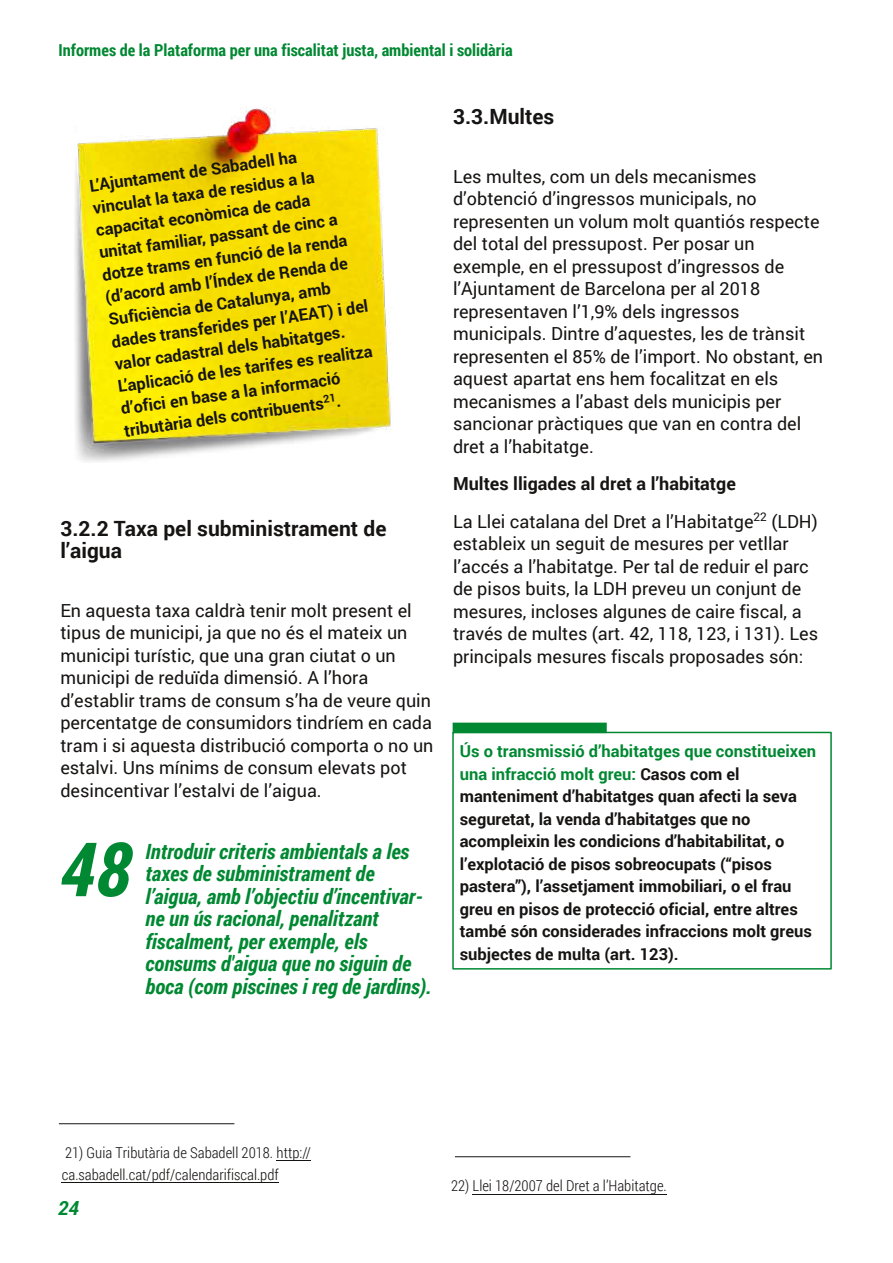
<style>
.page{position:relative;width:893px;height:1263px;background:#fff}
.page>*{position:absolute;margin:0;border:0;box-sizing:border-box;transform-origin:0 0}
.t1{font:italic 700 75px "Roboto Condensed";color:#008832}
.t2{font:italic 700 21px/22.5px "Roboto Condensed";color:#008832}
.t3{font:700 21px/22.5px "Roboto";color:#161413}
.t4{font:italic 700 19.5px "Roboto";color:#008832}
.t5{font:18px/22.5px "Roboto";color:#161413}
.t6{font:700 16.5px/22.5px "Roboto";color:#161413}
.t7{font:700 16.5px "Roboto Condensed";color:#008832}
.t8{font:300 15px/22.5px "Roboto Condensed";color:#161413}
.s1{font-weight:700}
.s2{color:#008832}
</style>
<div class="page">
<img style="left:75px;top:108px;width:316px;height:354px">
<hr style="left:59px;top:1123px;width:175px;height:1px;background:#161413">
<hr style="left:62px;top:1182px;width:217px;height:1px;background:#161413">
<hr style="left:277px;top:1160px;width:34px;height:1px;background:#161413">
<div style="left:452px;top:732px;width:380px;height:237px;border:2px solid #008832"></div>
<div style="left:453px;top:723px;width:154px;height:10px;background:#008832"></div>
<hr style="left:473px;top:1194px;width:194px;height:1px;background:#161413">
<hr style="left:455px;top:1156px;width:175px;height:1px;background:#161413">
<p class="t7" style="left:58px;top:38px;width:456px">Informes de la Plataforma per una fiscalitat justa, ambiental i solidària</p>
<p class="t6" style="left:88px;top:174px;width:260px;rotate:-8deg">L’Ajuntament de Sabadell ha vinculat la taxa de residus a la capacitat econòmica de cada unitat familiar, passant de cinc a dotze trams en funció de la renda (d’acord amb l’Índex de Renda de<br>Suficiència de Catalunya, amb dades transferides per l’AEAT) i del valor cadastral dels habitatges.<br>L’aplicació de les tarifes es realitza d’ofici en base a la informació tributària dels contribuents<sup>21</sup>.</p>
<p class="t3" style="left:60px;top:516px;width:328px">3.2.2 Taxa pel subministrament de l’aigua</p>
<p class="t5" style="left:60px;top:598px;width:375px">En aquesta taxa caldrà tenir molt present el tipus de municipi, ja que no és el mateix un municipi turístic, que una gran ciutat o un municipi de reduïda dimensió. A l’hora d’establir trams de consum s’ha de veure quin percentatge de consumidors tindríem en cada tram i si aquesta distribució comporta o no un estalvi. Uns mínims de consum elevats pot desincentivar l’estalvi de l’aigua.</p>
<h1 class="t1" style="left:60px;top:818px;width:73px">48</h1>
<p class="t2" style="left:145px;top:839px;width:288px">Introduir criteris ambientals a les taxes de subministrament de l’aigua, amb l’objectiu d’incentivar&shy;ne un ús racional, penalitzant fiscalment, per exemple, els consums d'aigua que no siguin de boca (com piscines i reg de jardins).</p>
<p class="t3" style="left:453px;top:105px;width:103px">3.3.Multes</p>
<p class="t5" style="left:453px;top:164px;width:372px">Les multes, com un dels mecanismes d’obtenció d’ingressos municipals, no representen un volum molt quantiós respecte del total del pressupost. Per posar un exemple, en el pressupost d’ingressos de l’Ajuntament de Barcelona per al 2018 representaven l’1,9% dels ingressos municipals. Dintre d’aquestes, les de trànsit representen el 85% de l’import. No obstant, en aquest apartat ens hem focalitzat en els mecanismes a l’abast dels municipis per sancionar pràctiques que van en contra del dret a l’habitatge.</p>
<p class="t5" style="left:453px;top:464px;width:366px;line-height:37.5px"><span class="s1">Multes lligades al dret a l’habitatge<br></span>La Llei catalana del Dret a l’Habitatge<sup>22</sup> (LDH)</p>
<p class="t5" style="left:453px;top:532px;width:367px">estableix un seguit de mesures per vetllar l’accés a l’habitatge. Per tal de reduir el parc de pisos buits, la LDH preveu un conjunt de mesures, incloses algunes de caire fiscal, a través de multes (art. 42, 118, 123, i 131). Les principals mesures fiscals proposades són:</p>
<p class="t6" style="left:460px;top:739px;width:358px"><span class="s2">Ús o transmissió d’habitatges que constitueixen una infracció molt greu:</span> Casos com el manteniment d’habitatges quan afecti la seva seguretat, la venda d’habitatges que no acompleixin les condicions d’habitabilitat, o l’explotació de pisos sobreocupats (“pisos pastera”), l’assetjament immobiliari, o el frau greu en pisos de protecció oficial, entre altres també són considerades infraccions molt greus subjectes de multa (art. 123).</p>
<p class="t8" style="left:62px;top:1141px;width:251px">21) Guia Tributària de Sabadell 2018. http:// ca.sabadell.cat/pdf/calendarifiscal.pdf</p>
<p class="t4" style="left:58px;top:1195px;width:23px">24</p>
<p class="t8" style="left:451px;top:1174px;width:217px">22) Llei 18/2007 del Dret a l’Habitatge.</p>
</div>
